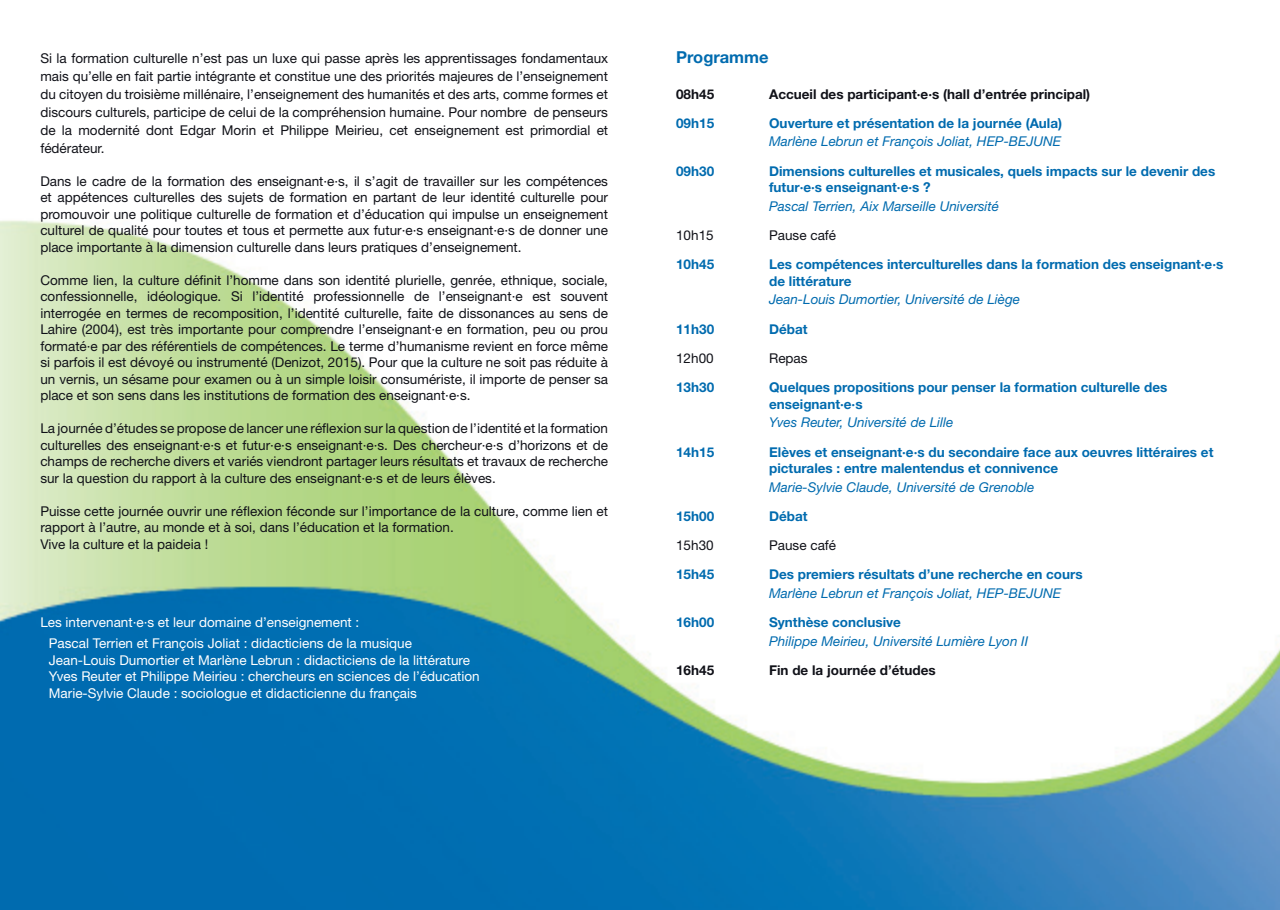
<style>
.page{position:relative;width:1280px;height:910px;background:#fff}
.page>*{position:absolute;margin:0;border:0;box-sizing:border-box;transform-origin:0 0}
.t1{font:700 16.5px "Helvetica Neue";color:#006baf}
.t2{font:13.5px/16.5px "Helvetica Neue";color:#101118;text-align:justify}
.t3{font:700 13.5px/16.5px "Helvetica Neue";color:#006baf}
.t4{font:13.5px "Helvetica Neue";color:#fff}
.t5{font:italic 13.5px "Helvetica Neue";color:#006baf}
.t6{font:700 13.5px "Helvetica Neue";color:#101118}
</style>
<div class="page">
<img style="left:0;top:220px;width:1280px;height:690px">
<p class="t2" style="left:40px;top:49px;width:569px;line-height:18px">Si la formation culturelle n’est pas un luxe qui passe après les apprentissages fondamentaux mais qu’elle en fait partie intégrante et constitue une des priorités majeures de l’enseignement du citoyen du troisième millénaire, l’enseignement des humanités et des arts, comme formes et discours culturels, participe de celui de la compréhension humaine. Pour nombre de penseurs de la modernité dont Edgar Morin et Philippe Meirieu, cet enseignement est primordial et fédérateur.</p>
<p class="t2" style="left:40px;top:172px;width:569px">Dans le cadre de la formation des enseignant·e·s, il s’agit de travailler sur les compétences et appétences culturelles des sujets de formation en partant de leur identité culturelle pour promouvoir une politique culturelle de formation et d’éducation qui impulse un enseignement culturel de qualité pour toutes et tous et permette aux futur·e·s enseignant·e·s de donner une place importante à la dimension culturelle dans leurs pratiques d’enseignement.</p>
<p class="t2" style="left:40px;top:271px;width:569px">Comme lien, la culture définit l’homme dans son identité plurielle, genrée, ethnique, sociale, confessionnelle, idéologique. Si l’identité professionnelle de l’enseignant·e est souvent interrogée en termes de recomposition, l’identité culturelle, faite de dissonances au sens de Lahire (2004), est très importante pour comprendre l’enseignant·e en formation, peu ou prou formaté·e par des référentiels de compétences. Le terme d’humanisme revient en force même si parfois il est dévoyé ou instrumenté (Denizot, 2015). Pour que la culture ne soit pas réduite à un vernis, un sésame pour examen ou à un simple loisir consumériste, il importe de penser sa place et son sens dans les institutions de formation des enseignant·e·s.</p>
<p class="t2" style="left:40px;top:420px;width:569px">La journée d’études se propose de lancer une réflexion sur la question de l’identité et la formation culturelles des enseignant·e·s et futur·e·s enseignant·e·s. Des chercheur·e·s d’horizons et de champs de recherche divers et variés viendront partager leurs résultats et travaux de recherche sur la question du rapport à la culture des enseignant·e·s et de leurs élèves.</p>
<p class="t2" style="left:40px;top:502px;width:569px">Puisse cette journée ouvrir une réflexion féconde sur l’importance de la culture, comme lien et rapport à l’autre, au monde et à soi, dans l’éducation et la formation.</p>
<p class="t2" style="left:40px;top:535px;width:169px">Vive la culture et la paideia !</p>
<p class="t4" style="left:40px;top:614px;width:320px">Les intervenant·e·s et leur domaine d’enseignement :</p>
<p class="t4" style="left:49px;top:635px;width:365px">Pascal Terrien et François Joliat : didacticiens de la musique</p>
<p class="t4" style="left:49px;top:652px;width:423px">Jean-Louis Dumortier et Marlène Lebrun : didacticiens de la littérature</p>
<p class="t4" style="left:49px;top:668px;width:432px">Yves Reuter et Philippe Meirieu : chercheurs en sciences de l’éducation</p>
<p class="t4" style="left:49px;top:685px;width:370px">Marie-Sylvie Claude : sociologue et didacticienne du français</p>
<p class="t1" style="left:676px;top:46px;width:94px">Programme</p>
<p class="t6" style="left:676px;top:85px;width:40px">08h45</p>
<p class="t6" style="left:769px;top:85px;width:323px">Accueil des participant·e·s (hall d’entrée principal)</p>
<p class="t3" style="left:676px;top:114px;width:40px">09h15</p>
<p class="t3" style="left:769px;top:114px;width:295px">Ouverture et présentation de la journée (Aula)</p>
<p class="t5" style="left:769px;top:133px;width:294px">Marlène Lebrun et François Joliat, HEP-BEJUNE</p>
<p class="t3" style="left:676px;top:162px;width:40px">09h30</p>
<p class="t3" style="left:769px;top:162px;width:448px">Dimensions culturelles et musicales, quels impacts sur le devenir des futur·e·s enseignant·e·s ?</p>
<p class="t5" style="left:769px;top:198px;width:231px">Pascal Terrien, Aix Marseille Université</p>
<p class="t2" style="left:676px;top:227px;width:39px">10h15</p>
<p class="t2" style="left:769px;top:227px;width:69px">Pause café</p>
<p class="t3" style="left:676px;top:256px;width:40px">10h45</p>
<p class="t3" style="left:769px;top:256px;width:456px">Les compétences interculturelles dans la formation des enseignant·e·s de littérature</p>
<p class="t5" style="left:769px;top:291px;width:253px">Jean-Louis Dumortier, Université de Liège</p>
<p class="t3" style="left:676px;top:320px;width:40px">11h30</p>
<p class="t3" style="left:769px;top:320px;width:40px">Débat</p>
<p class="t2" style="left:676px;top:350px;width:39px">12h00</p>
<p class="t2" style="left:769px;top:350px;width:40px">Repas</p>
<p class="t3" style="left:676px;top:379px;width:40px">13h30</p>
<p class="t3" style="left:769px;top:379px;width:400px">Quelques propositions pour penser la formation culturelle des enseignant·e·s</p>
<p class="t5" style="left:769px;top:414px;width:186px">Yves Reuter, Université de Lille</p>
<p class="t3" style="left:676px;top:443px;width:40px">14h15</p>
<p class="t3" style="left:769px;top:443px;width:446px">Elèves et enseignant·e·s du secondaire face aux oeuvres littéraires et picturales : entre malentendus et connivence</p>
<p class="t5" style="left:769px;top:479px;width:267px">Marie-Sylvie Claude, Université de Grenoble</p>
<p class="t3" style="left:676px;top:508px;width:40px">15h00</p>
<p class="t3" style="left:769px;top:508px;width:40px">Débat</p>
<p class="t2" style="left:676px;top:537px;width:39px">15h30</p>
<p class="t2" style="left:769px;top:537px;width:69px">Pause café</p>
<p class="t3" style="left:676px;top:566px;width:40px">15h45</p>
<p class="t3" style="left:769px;top:566px;width:315px">Des premiers résultats d’une recherche en cours</p>
<p class="t5" style="left:769px;top:585px;width:294px">Marlène Lebrun et François Joliat, HEP-BEJUNE</p>
<p class="t3" style="left:676px;top:614px;width:40px">16h00</p>
<p class="t3" style="left:769px;top:614px;width:133px">Synthèse conclusive</p>
<p class="t5" style="left:769px;top:633px;width:261px">Philippe Meirieu, Université Lumière Lyon II</p>
<p class="t6" style="left:676px;top:662px;width:40px">16h45</p>
<p class="t6" style="left:769px;top:662px;width:168px">Fin de la journée d’études</p>
</div>
